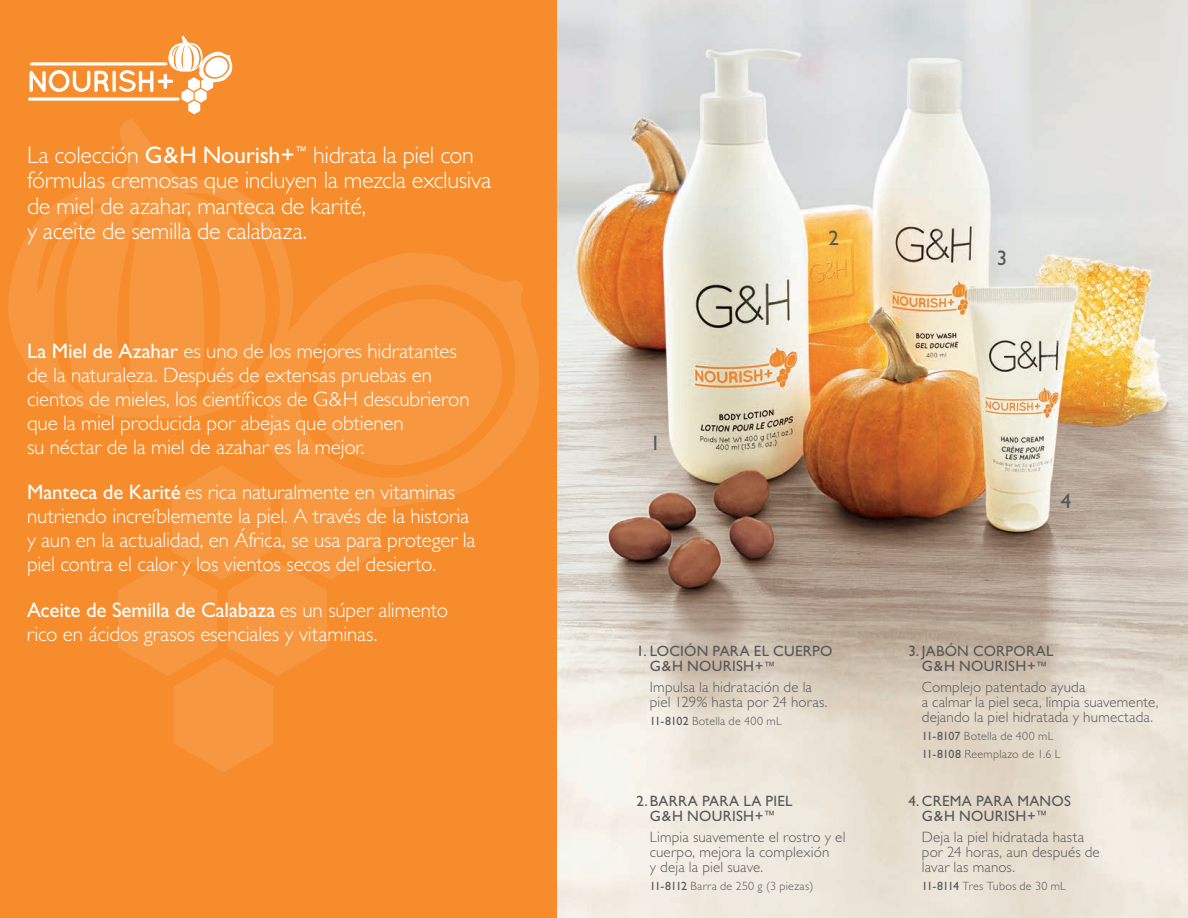
<style>
.page{position:relative;width:1188px;height:918px;background:#fff}
.page>*{position:absolute;margin:0;border:0;box-sizing:border-box;transform-origin:0 0}
.t1{font:300 24px/25.5px "Gill Sans";letter-spacing:-.015em;color:#fff}
.t2{font:300 21px/24px "Gill Sans";letter-spacing:-.01em;color:#fff}
.t3{font:21px "Gill Sans";color:#57585a}
.t4{font:300 15px/15px "Gill Sans";letter-spacing:.01em;color:#57585a}
.t5{font:15px/15px "Gill Sans";letter-spacing:.015em;color:#57585a}
.t6{font:300 12px/18px "Gill Sans";letter-spacing:.02em;color:#57585a}
.s1{font-weight:400}
.s2{font-size:11.55px}
</style>
<div class="page">
<img style="left:556px;top:0;width:632px;height:918px">
<div style="left:0;top:0;width:556px;height:918px;background:#f68c2c"></div>
<svg style="left:118px;top:465px;width:263px;height:307px"></svg>
<svg style="left:8px;top:119px;width:278px;height:300px;fill:#f79740"></svg>
<svg style="left:263px;top:252px;width:276px;height:258px;fill:#f79740"></svg>
<svg style="left:28px;top:36px;width:204px;height:78px"></svg>
<p class="t1" style="left:27px;top:142px;width:466px">La colección <span class="s1">G &amp;H NOURISH+</span><sup>™</sup> hidrata la piel con fórmulas cremosas que incluyen la mezcla exclusiva de miel de azahar, manteca de karité,<br>y aceite de semilla de calabaza.</p>
<p class="t2" style="left:27px;top:339px;width:444px"><span class="s1">LA MIEL DE AZAHAR</span> es uno de los mejores hidratantes de la naturaleza. Después de extensas pruebas en cientos de mieles, los científicos de G&amp;H descubrieron que la miel producida por abejas que obtienen<br>su néctar de la miel de azahar es la mejor.</p>
<p class="t2" style="left:27px;top:480px;width:450px"><span class="s1">M ANTECA DE KARITÉ</span> es rica naturalmente en vitaminas nutriendo increíblemente la piel. A través de la historia y aun en la actualidad, en África, se usa para proteger la piel contra el calor y los vientos secos del desierto.</p>
<p class="t2" style="left:27px;top:598px;width:423px"><span class="s1">ACEITE DE SEMILLA DE CALABAZA</span> es un súper alimento rico en ácidos grasos esenciales y vitaminas.</p>
<p class="t3" style="left:828px;top:226px;width:12px">2</p>
<p class="t3" style="left:997px;top:246px;width:12px">3</p>
<p class="t3" style="left:650px;top:431px;width:12px">1</p>
<p class="t5" style="left:650px;top:644px;width:184px;text-indent:-13px">1. LOCI ÓN PARA EL CUERPO<br>G&amp;H NOURISH +<span class="s2">™</span></p>
<p class="t4" style="left:650px;top:680px;width:179px">Impulsa la hidratación de la piel 129% hasta por 24 horas.</p>
<p class="t6" style="left:650px;top:712px;width:133px"><span class="s1">11-8102</span> Botella de 400 mL</p>
<p class="t5" style="left:636px;top:793px;width:158px;text-align:center">2.BARRA PARA LA PI EL<br>G&amp;H NOURISH +<span class="s2">™</span></p>
<p class="t4" style="left:650px;top:829px;width:197px">Limpia suavemente el rostro y el cuerpo, mejora la complexión<br>y deja la piel suave.</p>
<p class="t6" style="left:650px;top:877px;width:165px"><span class="s1">11-8112</span> Barra de 250 g (3 piezas)</p>
<p class="t3" style="left:1061px;top:488px;width:12px">4</p>
<p class="t5" style="left:908px;top:644px;width:147px;text-align:center">3. JABÓN CORPORAL<br>G&amp;H NOURISH +<span class="s2">™</span></p>
<p class="t4" style="left:922px;top:680px;width:238px">Complejo patentado ayuda<br>a calmar la piel seca, limpia suavemente, dejando la piel hidratada y humectada.</p>
<p class="t6" style="left:922px;top:727px;width:140px"><span class="s1">11-8107</span> Botella de 400 mL<br><span class="s1">11-8108</span> Reemplazo de 1.6 L</p>
<p class="t5" style="left:922px;top:793px;width:151px;text-indent:-13px">4. CREMA PARA MANOS<br>G&amp;H NOURISH +<span class="s2">™</span></p>
<p class="t4" style="left:922px;top:829px;width:179px">Deja la piel hidratada hasta por 24 horas, aun después de lavar las manos.</p>
<p class="t6" style="left:922px;top:877px;width:146px"><span class="s1">11-8114</span> Tres Tubos de 30 mL</p>
</div>
